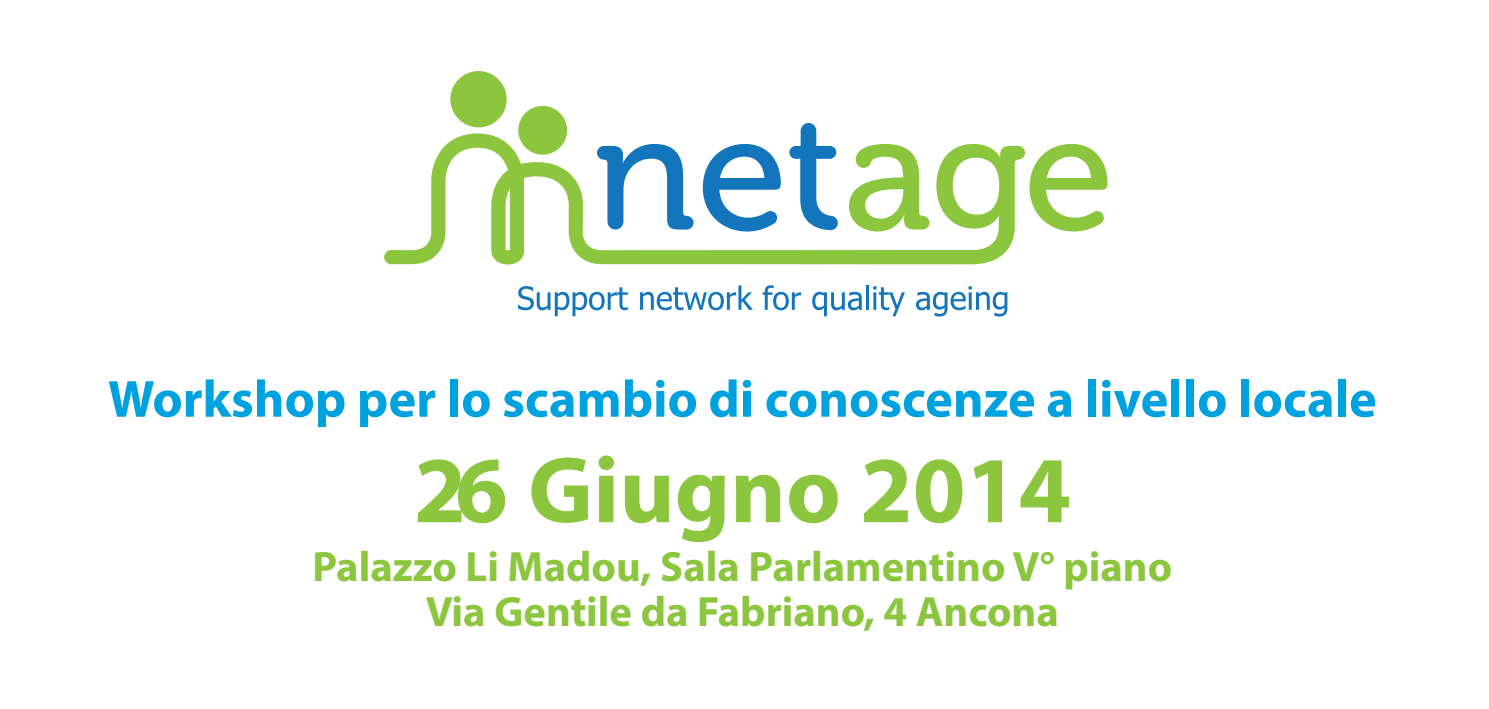
<style>
.page{position:relative;width:1489px;height:709px;background:#fff}
.page>*{position:absolute;margin:0;border:0;box-sizing:border-box;transform-origin:0 0}
.t1{font:700 95px "Myriad Pro";color:#8bc63e}
.t2{font:700 52.5px "Myriad Pro";color:#00a1df}
.t3{font:700 42.5px/45px "Myriad Pro";color:#8bc63e;text-align:center}
</style>
<div class="page">
<svg style="left:800px;top:123px;width:17px;height:10px"></svg>
<svg style="left:1029px;top:144px;width:78px;height:87px"></svg>
<div style="left:450px;top:71px;width:56px;height:56px;background:#8bc63e;border-radius:50%"></div>
<div style="left:518px;top:106px;width:49px;height:49px;background:#8bc63e;border-radius:50%"></div>
<svg style="left:384px;top:133px;width:640px;height:131px"></svg>
<svg style="left:518px;top:286px;width:110px;height:30px"></svg>
<svg style="left:640px;top:285px;width:113px;height:25px"></svg>
<svg style="left:762px;top:285px;width:39px;height:25px"></svg>
<svg style="left:812px;top:292px;width:49px;height:24px"></svg>
<hr style="left:866px;top:285px;width:2px;height:25px;background:#1375bc">
<svg style="left:873px;top:286px;width:31px;height:30px"></svg>
<svg style="left:916px;top:286px;width:91px;height:30px"></svg>
<p class="t2" style="left:108px;top:365px;width:1270px">Workshop per lo scambio di conoscenze a livello locale</p>
<p class="t1" style="left:413px;top:428px;width:659px">26 Giugno 2014</p>
<p class="t3" style="left:312px;top:542px;width:861px">Palazzo Li Madou, Sala Parlamentino V° piano<br>Via Gentile da Fabriano, 4 Ancona</p>
</div>
